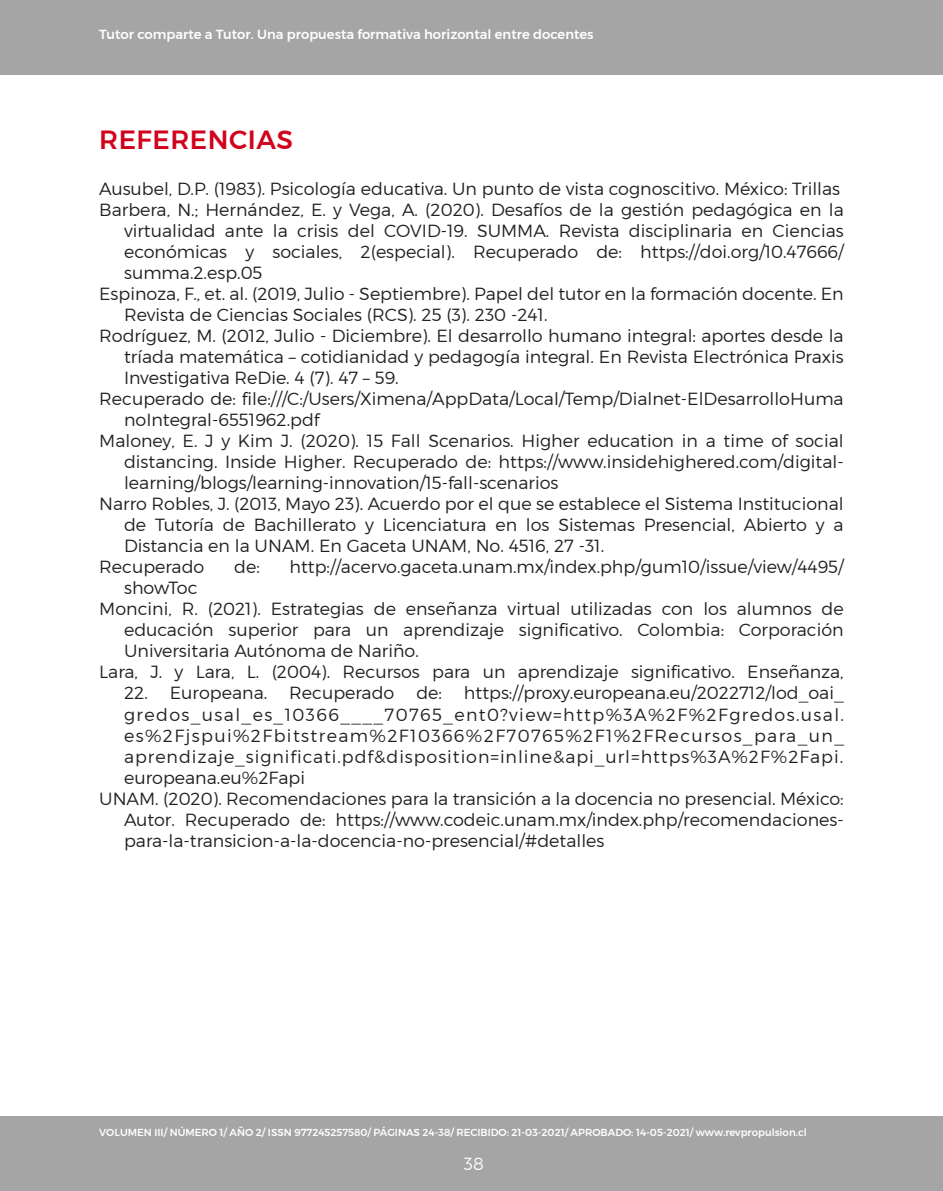
<style>
.page{position:relative;width:943px;height:1191px;background:#fff}
.page>*{position:absolute;margin:0;border:0;box-sizing:border-box;transform-origin:0 0}
._06_titulos_en_rojo{font:500 26.25px "Montserrat";letter-spacing:.02em;color:#d1021c}
._09_parrafo_referenc{font:300 17.5px/21px "Montserrat";color:#231f20;text-align:justify}
.t1{font:300 17.5px "Montserrat";color:#fff}
.t2{font:500 13.12px "Montserrat";color:#fff}
.t3{font:500 10.15px "Montserrat";color:#fff}
</style>
<div class="page">
<div style="left:0;top:1116px;width:943px;height:75px;background:#a5a5a5"></div>
<div style="left:0;top:0;width:943px;height:74px;background:#a5a5a5"></div>
<p class="t2" style="left:99px;top:26px;width:496px">Tutor comparte a Tutor. Una propuesta formativa horizontal entre docentes</p>
<p class="_06_titulos_en_rojo" style="left:99px;top:124px;width:195px">REFERENCIAS</p>
<p class="_09_parrafo_referenc" style="left:99px;top:178px;width:742px">Ausubel, D.P. (1983). Psicología educativa. Un punto de vista cognoscitivo. México: Trillas</p>
<p class="_09_parrafo_referenc" style="left:124px;top:199px;width:721px;text-indent:-25px">Barbera, N.; Hernández, E. y Vega, A. (2020). Desafíos de la gestión pedagógica en la virtualidad ante la crisis del COVID-19. SUMMA. Revista disciplinaria en Ciencias económicas y sociales, 2(especial). Recuperado de: https://doi.org/10.47666/ summa.2.esp.05</p>
<p class="_09_parrafo_referenc" style="left:124px;top:283px;width:721px;text-indent:-25px">Espinoza, F., et. al. (2019, Julio - Septiembre). Papel del tutor en la formación docente. En<br>Revista de Ciencias Sociales (RCS). 25 (3). 230 -241.</p>
<p class="_09_parrafo_referenc" style="left:124px;top:325px;width:721px;text-indent:-25px">Rodríguez, M. (2012, Julio - Diciembre). El desarrollo humano integral: aportes desde la tríada matemática – cotidianidad y pedagogía integral. En Revista Electrónica Praxis Investigativa ReDie. 4 (7). 47 – 59.</p>
<p class="_09_parrafo_referenc" style="left:124px;top:388px;width:721px;text-indent:-25px">Recuperado de: file:///C:/Users/Ximena/AppData/Local/Temp/Dialnet-ElDesarrolloHuma noIntegral-6551962.pdf</p>
<p class="_09_parrafo_referenc" style="left:124px;top:430px;width:721px;text-indent:-25px">Maloney, E. J y Kim J. (2020). 15 Fall Scenarios. Higher education in a time of social distancing. Inside Higher. Recuperado de: https://www.insidehighered.com/digital&shy;learning/blogs/learning-innovation/15-fall-scenarios</p>
<p class="_09_parrafo_referenc" style="left:124px;top:493px;width:721px;text-indent:-25px">Narro Robles, J. (2013, Mayo 23). Acuerdo por el que se establece el Sistema Institucional de Tutoría de Bachillerato y Licenciatura en los Sistemas Presencial, Abierto y a Distancia en la UNAM. En Gaceta UNAM, No. 4516, 27 -31.</p>
<p class="_09_parrafo_referenc" style="left:99px;top:556px;width:107px">Recuperado</p>
<p class="_09_parrafo_referenc" style="left:234px;top:556px;width:27px">de:</p>
<p class="_09_parrafo_referenc" style="left:289px;top:556px;width:555px">http://acervo.gaceta.unam.mx/index.php/gum10/issue/view/4495/</p>
<p class="_09_parrafo_referenc" style="left:124px;top:577px;width:75px">showToc</p>
<p class="_09_parrafo_referenc" style="left:124px;top:598px;width:721px;text-indent:-25px">Moncini, R. (2021). Estrategias de enseñanza virtual utilizadas con los alumnos de educación superior para un aprendizaje significativo. Colombia: Corporación Universitaria Autónoma de Nariño.</p>
<p class="_09_parrafo_referenc" style="left:99px;top:661px;width:746px">Lara, J. y Lara, L. (2004). Recursos para un aprendizaje significativo. Enseñanza,</p>
<p class="_09_parrafo_referenc" style="left:124px;top:682px;width:145px">22. Europeana.</p>
<p class="_09_parrafo_referenc" style="left:289px;top:682px;width:107px">Recuperado</p>
<p class="_09_parrafo_referenc" style="left:416px;top:682px;width:27px">de:</p>
<p class="_09_parrafo_referenc" style="left:124px;top:682px;width:721px;text-indent:340px">https://proxy.europeana.eu/2022712/lod_oai_ gredos_usal_es_10366____70765_ent0?view=http%3A%2F%2Fgredos.usal. es%2Fjspui%2Fbitstream%2F10366%2F70765%2F1%2FRecursos_para_un_ aprendizaje_significati.pdf&amp;disposition=inline&amp;api_url=https%3A%2F%2Fapi. europeana.eu%2Fapi</p>
<p class="_09_parrafo_referenc" style="left:124px;top:787px;width:721px;text-indent:-25px">UNAM. (2020). Recomendaciones para la transición a la docencia no presencial. México:<br>Autor. Recuperado de: https://www.codeic.unam.mx/index.php/recomendaciones&shy;para-la-transicion-a-la-docencia-no-presencial/#detalles</p>
<p class="t3" style="left:99px;top:1126px;width:709px">VOLUMEN III/ NÚMERO 1/ AÑO 2/ ISSN 977245257580/ PÁGINAS 24-38/ RECIBIDO: 21-03-2021/ APROBADO: 14-05-2021/ www.revpropulsion.cl</p>
<p class="t1" style="left:464px;top:1152px;width:22px">38</p>
</div>
